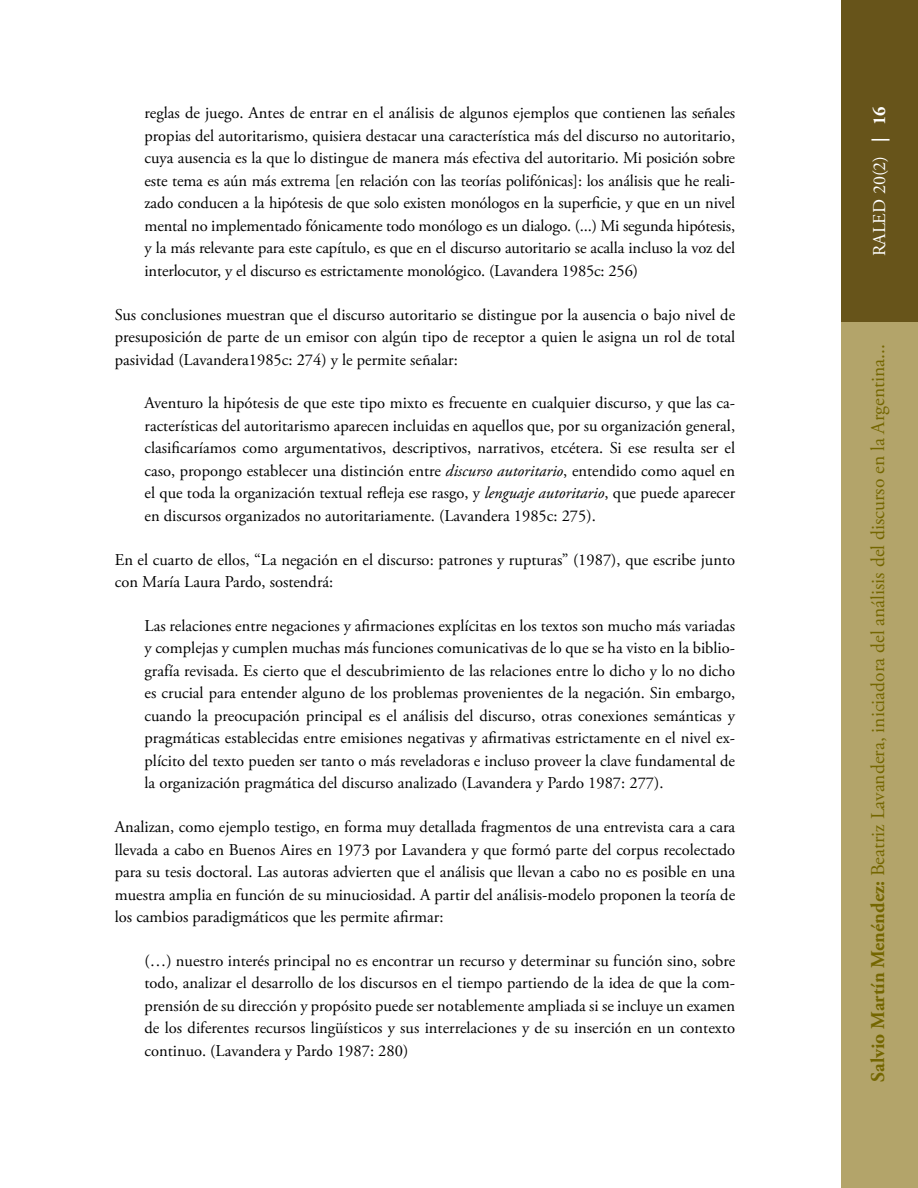
<style>
.page{position:relative;width:918px;height:1188px;background:#fff}
.page>*{position:absolute;margin:0;border:0;box-sizing:border-box;transform-origin:0 0}
.t1{font:19.5px "Adobe Garamond Pro";color:#746600}
.t2{font:18px "Adobe Garamond Pro";color:#fff}
.t3{font:16.5px/22.5px "Adobe Garamond Pro";color:#000;text-align:justify}
.s1{font-style:italic}
.s2{font-weight:700}
</style>
<div class="page">
<div style="left:841px;top:0;width:77px;height:1188px;background:#b3a46a"></div>
<div style="left:841px;top:0;width:77px;height:322px;background:#67541a"></div>
<p class="t3" style="left:145px;top:102px;width:592px">reglas de juego. Antes de entrar en el análisis de algunos ejemplos que contienen las señales propias del autoritarismo, quisiera destacar una característica más del discurso no autoritario, cuya ausencia es la que lo distingue de manera más efectiva del autoritario. Mi posición sobre este tema es aún más extrema [en relación con las teorías polifónicas]: los análisis que he reali&shy;zado conducen a la hipótesis de que solo existen monólogos en la superficie, y que en un nivel mental no implementado fónicamente todo monólogo es un dialogo. (...) Mi segunda hipótesis, y la más relevante para este capítulo, es que en el discurso autoritario se acalla incluso la voz del interlocutor, y el discurso es estrictamente monológico. (Lavandera 1985c: 256)</p>
<p class="t3" style="left:115px;top:304px;width:622px">Sus conclusiones muestran que el discurso autoritario se distingue por la ausencia o bajo nivel de presuposición de parte de un emisor con algún tipo de receptor a quien le asigna un rol de total pasividad (Lavandera1985c: 274) y le permite señalar:</p>
<p class="t3" style="left:145px;top:392px;width:592px">Aventuro la hipótesis de que este tipo mixto es frecuente en cualquier discurso, y que las ca&shy;racterísticas del autoritarismo aparecen incluidas en aquellos que, por su organización general, clasificaríamos como argumentativos, descriptivos, narrativos, etcétera. Si ese resulta ser el caso, propongo establecer una distinción entre <span class="s1">discurso autoritario</span>, entendido como aquel en el que toda la organización textual refleja ese rasgo, y <span class="s1">lenguaje autoritario</span>, que puede aparecer en discursos organizados no autoritariamente. (Lavandera 1985c: 275).</p>
<p class="t3" style="left:115px;top:549px;width:622px">En el cuarto de ellos, “La negación en el discurso: patrones y rupturas” (1987), que escribe junto con María Laura Pardo, sostendrá:</p>
<p class="t3" style="left:145px;top:615px;width:592px">Las relaciones entre negaciones y afirmaciones explícitas en los textos son mucho más variadas y complejas y cumplen muchas más funciones comunicativas de lo que se ha visto en la biblio&shy;grafía revisada. Es cierto que el descubrimiento de las relaciones entre lo dicho y lo no dicho es crucial para entender alguno de los problemas provenientes de la negación. Sin embargo, cuando la preocupación principal es el análisis del discurso, otras conexiones semánticas y pragmáticas establecidas entre emisiones negativas y afirmativas estrictamente en el nivel ex&shy;plícito del texto pueden ser tanto o más reveladoras e incluso proveer la clave fundamental de la organización pragmática del discurso analizado (Lavandera y Pardo 1987: 277).</p>
<p class="t3" style="left:115px;top:816px;width:622px">Analizan, como ejemplo testigo, en forma muy detallada fragmentos de una entrevista cara a cara llevada a cabo en Buenos Aires en 1973 por Lavandera y que formó parte del corpus recolectado para su tesis doctoral. Las autoras advierten que el análisis que llevan a cabo no es posible en una muestra amplia en función de su minuciosidad. A partir del análisis-modelo proponen la teoría de los cambios paradigmáticos que les permite afirmar:</p>
<p class="t3" style="left:145px;top:950px;width:592px">(…) nuestro interés principal no es encontrar un recurso y determinar su función sino, sobre todo, analizar el desarrollo de los discursos en el tiempo partiendo de la idea de que la com&shy;prensión de su dirección y propósito puede ser notablemente ampliada si se incluye un examen de los diferentes recursos lingüísticos y sus interrelaciones y de su inserción en un contexto continuo. (Lavandera y Pardo 1987: 280)</p>
<p class="t2" style="left:869px;top:256px;width:151px;rotate:-90deg">RALED 20(2) <span class="s2">| 16</span></p>
<p class="t1" style="left:866px;top:1082px;width:739px;rotate:-90deg"><span class="s2">Salvio Martín Menéndez:</span> Beatriz Lavandera, iniciadora del análisis del discurso en la Argentina...</p>
</div>
